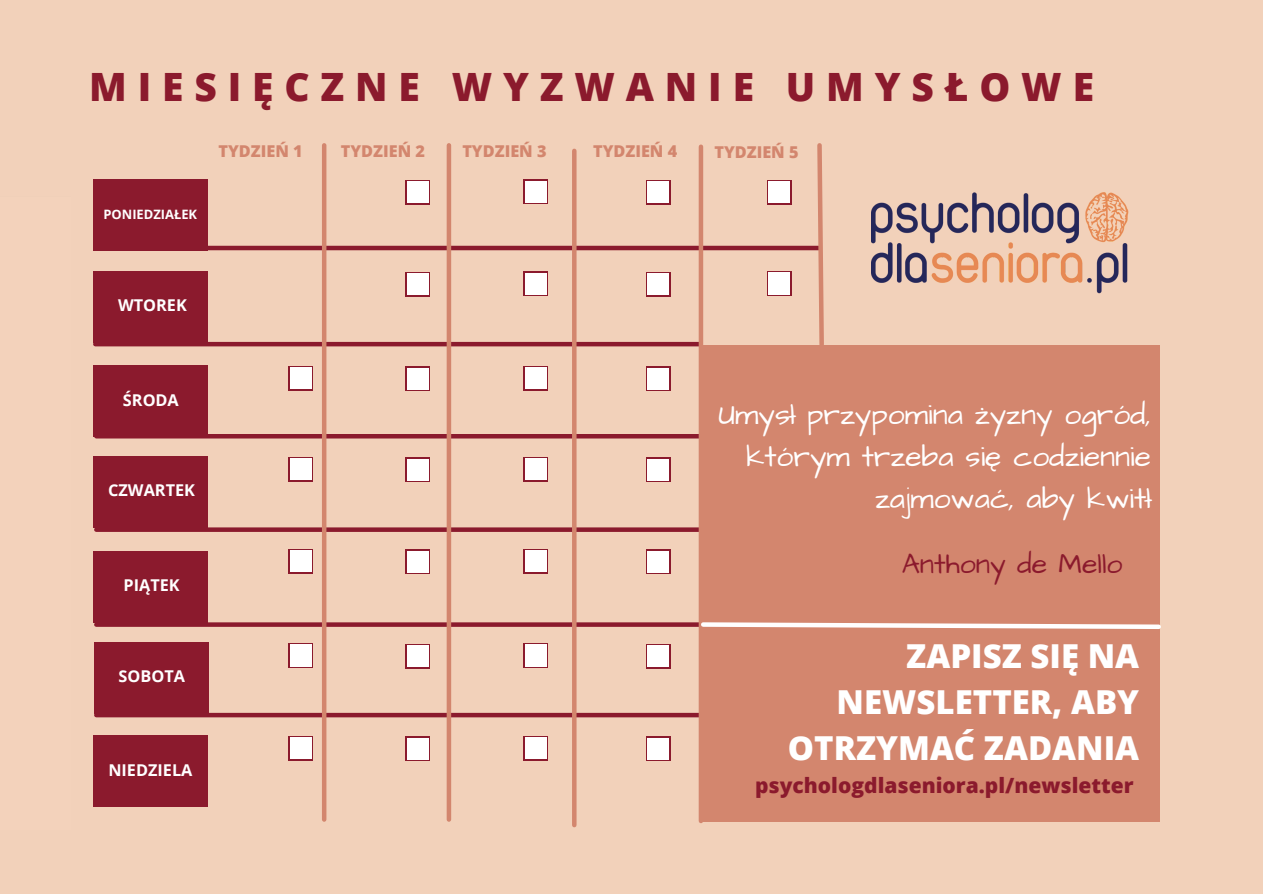
<style>
.page{position:relative;width:1263px;height:894px;background:#fff}
.page>*{position:absolute;margin:0;border:0;box-sizing:border-box;transform-origin:0 0}
.t1{font:800 39px "Open Sans";letter-spacing:.28em;color:#8b1a2d}
.t2{font:800 33px/46px "Open Sans";color:#fff;text-align:right}
.t3{font:30px/41.5px "Architects Daughter";color:#fff;text-align:right}
.t4{font:28.5px "Architects Daughter";color:#8b1a2d}
.t5{font:800 21px "Open Sans";color:#8b1a2d}
.t6{font:800 16.35px "Open Sans";color:#d3866e}
.t7{font:700 16.35px "Open Sans";color:#fff}
.t8{font:700 12.9px "Open Sans";color:#fff}
</style>
<div class="page">
<div style="left:0;top:0;width:1263px;height:893px;background:#f2d1ba"></div>
<div style="left:93px;top:179px;width:115px;height:71px;background:#8b1a2d"></div>
<div style="left:93px;top:271px;width:115px;height:71px;background:#8b1a2d"></div>
<div style="left:93px;top:365px;width:115px;height:71px;background:#8b1a2d"></div>
<div style="left:93px;top:456px;width:115px;height:71px;background:#8b1a2d"></div>
<div style="left:93px;top:551px;width:115px;height:71px;background:#8b1a2d"></div>
<div style="left:94px;top:642px;width:114px;height:71px;background:#8b1a2d"></div>
<div style="left:93px;top:735px;width:115px;height:71px;background:#8b1a2d"></div>
<hr style="left:96px;top:246px;width:723px;height:4px;background:#8b1a2d">
<hr style="left:95px;top:342px;width:605px;height:4px;background:#8b1a2d">
<hr style="left:96px;top:434px;width:605px;height:4px;background:#8b1a2d">
<svg style="left:96px;top:527px;width:603px;height:4px;background:#932938"></svg>
<svg style="left:96px;top:622px;width:603px;height:4px;background:#922737"></svg>
<div style="left:96px;top:712px;width:605px;height:5px;background:#8b1a2d"></div>
<hr style="left:699px;top:147px;width:4px;height:673px;background:#d3866e">
<hr style="left:572px;top:151px;width:4px;height:673px;background:#d3866e">
<hr style="left:447px;top:145px;width:4px;height:674px;background:#d3866e">
<hr style="left:322px;top:145px;width:4px;height:674px;background:#d3866e">
<svg style="left:289px;top:366px;width:24px;height:24px"></svg>
<div style="left:290px;top:367px;width:21px;height:21px;background:#fff"></div>
<svg style="left:289px;top:457px;width:24px;height:24px"></svg>
<div style="left:290px;top:458px;width:21px;height:21px;background:#fff"></div>
<svg style="left:289px;top:549px;width:24px;height:24px"></svg>
<div style="left:290px;top:550px;width:21px;height:21px;background:#fff"></div>
<svg style="left:289px;top:643px;width:24px;height:24px"></svg>
<div style="left:290px;top:644px;width:21px;height:21px;background:#fff"></div>
<svg style="left:289px;top:736px;width:24px;height:24px"></svg>
<div style="left:290px;top:737px;width:21px;height:21px;background:#fff"></div>
<svg style="left:405px;top:180px;width:25px;height:24px"></svg>
<div style="left:407px;top:182px;width:21px;height:21px;background:#fff"></div>
<svg style="left:405px;top:272px;width:25px;height:24px"></svg>
<div style="left:407px;top:273px;width:21px;height:21px;background:#fff"></div>
<svg style="left:405px;top:366px;width:25px;height:25px"></svg>
<div style="left:407px;top:368px;width:21px;height:21px;background:#fff"></div>
<svg style="left:405px;top:457px;width:25px;height:25px"></svg>
<div style="left:407px;top:459px;width:21px;height:21px;background:#fff"></div>
<svg style="left:405px;top:549px;width:25px;height:24px"></svg>
<div style="left:407px;top:551px;width:21px;height:21px;background:#fff"></div>
<svg style="left:405px;top:644px;width:25px;height:24px"></svg>
<div style="left:407px;top:645px;width:21px;height:21px;background:#fff"></div>
<svg style="left:405px;top:736px;width:25px;height:24px"></svg>
<div style="left:407px;top:737px;width:21px;height:21px;background:#fff"></div>
<svg style="left:523px;top:179px;width:25px;height:25px"></svg>
<div style="left:525px;top:181px;width:21px;height:21px;background:#fff"></div>
<svg style="left:523px;top:271px;width:25px;height:25px"></svg>
<div style="left:525px;top:273px;width:21px;height:21px;background:#fff"></div>
<svg style="left:523px;top:366px;width:25px;height:24px"></svg>
<div style="left:525px;top:367px;width:21px;height:21px;background:#fff"></div>
<svg style="left:523px;top:457px;width:25px;height:24px"></svg>
<div style="left:525px;top:458px;width:21px;height:21px;background:#fff"></div>
<svg style="left:523px;top:549px;width:25px;height:24px"></svg>
<div style="left:525px;top:550px;width:21px;height:21px;background:#fff"></div>
<svg style="left:523px;top:643px;width:25px;height:24px"></svg>
<div style="left:525px;top:644px;width:21px;height:21px;background:#fff"></div>
<svg style="left:523px;top:736px;width:25px;height:24px"></svg>
<div style="left:525px;top:737px;width:21px;height:21px;background:#fff"></div>
<svg style="left:646px;top:180px;width:24px;height:24px"></svg>
<div style="left:648px;top:182px;width:21px;height:21px;background:#fff"></div>
<svg style="left:646px;top:272px;width:24px;height:24px"></svg>
<div style="left:648px;top:273px;width:21px;height:21px;background:#fff"></div>
<svg style="left:646px;top:366px;width:24px;height:25px"></svg>
<div style="left:648px;top:368px;width:21px;height:21px;background:#fff"></div>
<svg style="left:646px;top:457px;width:24px;height:25px"></svg>
<div style="left:648px;top:459px;width:21px;height:21px;background:#fff"></div>
<svg style="left:646px;top:549px;width:24px;height:24px"></svg>
<div style="left:648px;top:551px;width:21px;height:21px;background:#fff"></div>
<svg style="left:646px;top:644px;width:24px;height:24px"></svg>
<div style="left:648px;top:645px;width:21px;height:21px;background:#fff"></div>
<svg style="left:646px;top:736px;width:24px;height:24px"></svg>
<div style="left:648px;top:737px;width:21px;height:21px;background:#fff"></div>
<svg style="left:815px;top:143px;width:9px;height:202px"></svg>
<svg style="left:767px;top:180px;width:24px;height:24px"></svg>
<div style="left:769px;top:182px;width:21px;height:21px;background:#fff"></div>
<img style="left:871px;top:192px;width:258px;height:102px">
<div style="left:702px;top:345px;width:457px;height:476px;background:#d3866e"></div>
<svg style="left:701px;top:620px;width:460px;height:11px"></svg>
<svg style="left:767px;top:271px;width:24px;height:25px"></svg>
<div style="left:769px;top:273px;width:21px;height:21px;background:#fff"></div>
<h1 class="t1" style="left:89px;top:59px;width:1006px">MIESIĘCZNE WYZWANIE UMYSŁOWE</h1>
<p class="t8" style="left:104px;top:205px;width:95px">PONIEDZIAŁEK</p>
<p class="t6" style="left:218px;top:140px;width:86px">TYDZIEŃ 1</p>
<p class="t6" style="left:341px;top:140px;width:86px">TYDZIEŃ 2</p>
<p class="t6" style="left:462px;top:140px;width:86px">TYDZIEŃ 3</p>
<p class="t6" style="left:593px;top:140px;width:86px">TYDZIEŃ 4</p>
<p class="t6" style="left:714px;top:140px;width:86px">TYDZIEŃ 5</p>
<p class="t7" style="left:118px;top:293px;width:70px">WTOREK</p>
<p class="t7" style="left:123px;top:388px;width:57px">ŚRODA</p>
<p class="t7" style="left:108px;top:479px;width:88px">CZWARTEK</p>
<p class="t7" style="left:124px;top:573px;width:58px">PIĄTEK</p>
<p class="t7" style="left:119px;top:664px;width:68px">SOBOTA</p>
<p class="t7" style="left:108px;top:758px;width:86px">NIEDZIELA</p>
<p class="t3" style="left:718px;top:395px;width:434px">Umysł przypomina żyzny ogród, którym trzeba się codziennie zajmować, aby kwitł</p>
<p class="t4" style="left:902px;top:544px;width:222px">Anthony de Mello</p>
<p class="t2" style="left:788px;top:632px;width:353px">ZAPISZ SIĘ NA<br>NEWSLETTER, ABY<br>OTRZYMAĆ ZADANIA</p>
<p class="t5" style="left:755px;top:770px;width:380px">psychologdlaseniora.pl/newsletter</p>
</div>
